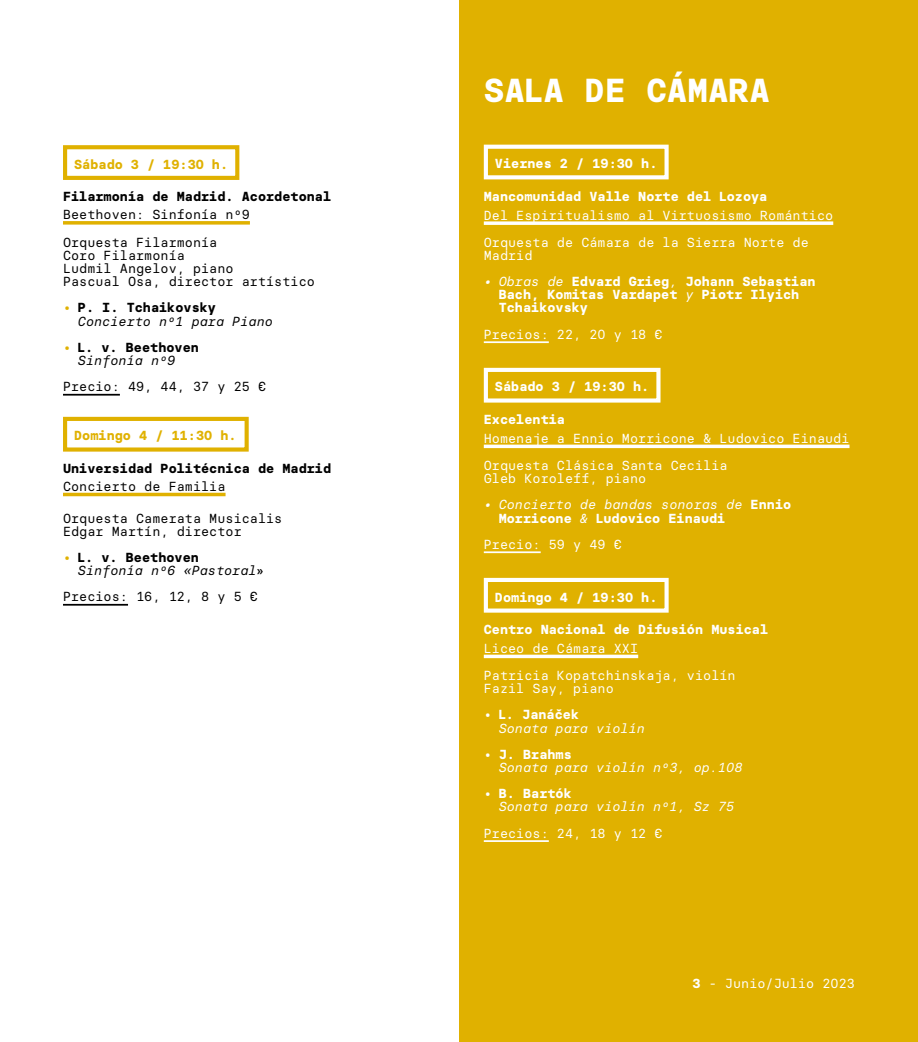
<style>
.page{position:relative;width:918px;height:1042px;background:#fff}
.page>*{position:absolute;margin:0;border:0;box-sizing:border-box;transform-origin:0 0}
.t1{font:700 33.25px "Basier Circle Mono";color:#fff}
.t2{font:13.12px/27.1px "Basier Circle Mono";color:#fff}
.t3{font:700 13.12px/13.1px "Basier Circle Mono";color:#fff}
.t4{font:13.12px/13.1px "Basier Circle Mono";color:#000}
.t5{font:700 13.12px/13.1px "Basier Circle Mono";color:#000}
.t6{font:italic 13.12px/13.1px "Basier Circle Mono";color:#000}
.t7{font:italic 13.12px "Basier Circle Mono";color:#fff}
.t8{font:700 13.12px "Basier Circle Mono";color:#e0b100}
.s1{font-weight:700;font-style:normal;color:#e0b100}
.s2{font-weight:700;font-style:normal}
.s3{color:#e0b100}
.s4{font-weight:400;font-style:italic}
.s5{font-family:"Roboto";font-weight:700;font-style:normal}
.s6{font-weight:700}
</style>
<div class="page">
<div style="left:459px;top:0;width:459px;height:1042px;background:#e0b100"></div>
<svg style="left:484px;top:221px;width:349px;height:4px"></svg>
<hr style="left:484px;top:341px;width:65px;height:2px;background:#fff">
<hr style="left:484px;top:445px;width:365px;height:3px;background:#fff">
<hr style="left:484px;top:551px;width:57px;height:2px;background:#fff">
<hr style="left:484px;top:655px;width:154px;height:3px;background:#fff">
<hr style="left:484px;top:840px;width:65px;height:2px;background:#fff">
<div style="left:484px;top:145px;width:184px;height:34px;border:4px solid #fff"></div>
<div style="left:484px;top:368px;width:176px;height:35px;border:4px solid #fff"></div>
<div style="left:484px;top:578px;width:184px;height:35px;border:4px solid #fff"></div>
<svg style="left:63px;top:221px;width:187px;height:4px"></svg>
<hr style="left:63px;top:394px;width:57px;height:2px;background:#000">
<hr style="left:63px;top:493px;width:162px;height:3px;background:#e0b100">
<hr style="left:63px;top:604px;width:65px;height:2px;background:#000">
<div style="left:63px;top:145px;width:176px;height:35px;border:4px solid #e0b100"></div>
<div style="left:63px;top:417px;width:186px;height:35px;border:4px solid #e0b100"></div>
<p class="t8" style="left:74px;top:156px;width:155px">Sábado 3 / 19:30 h.</p>
<p class="t5" style="left:63px;top:190px;width:270px">Filarmonía de Madrid. Acordetonal</p>
<p class="t4" style="left:63px;top:201px;width:188px;line-height:27.5px">Beethoven: Sinfonía nº9<br>Orquesta Filarmonía</p>
<p class="t4" style="left:63px;top:248px;width:253px">Coro Filarmonía<br>Ludmil Angelov, piano<br>Pascual Osa, director artístico</p>
<p class="t6" style="left:78px;top:301px;width:196px;text-indent:-15px"><span class="s1">•</span> <span class="s2">P. I. Tchaikovsky<br></span>Concierto nº1 para Piano</p>
<p class="t5" style="left:78px;top:340px;width:123px;text-indent:-15px"><span class="s3">•</span> L. v. Beethoven<br><span class="s4">Sinfonía nº9</span></p>
<p class="t4" style="left:63px;top:380px;width:205px">Precio: 49, 44, 37 y 25 €</p>
<p class="t8" style="left:74px;top:428px;width:164px">Domingo 4 / 11:30 h.</p>
<p class="t5" style="left:63px;top:461px;width:270px">Universidad Politécnica de Madrid</p>
<p class="t4" style="left:63px;top:479px;width:164px">Concierto de Familia</p>
<p class="t4" style="left:63px;top:511px;width:221px">Orquesta Camerata Musicalis<br>Edgar Martín, director</p>
<p class="t6" style="left:78px;top:550px;width:187px;text-indent:-15px"><span class="s1">•</span> <span class="s2">L. v. Beethoven<br></span>Sinfonía nº6 «Pastoral<span class="s5">»</span></p>
<p class="t4" style="left:63px;top:590px;width:196px">Precios: 16, 12, 8 y 5 €</p>
<h1 class="t1" style="left:484px;top:70px;width:288px">SALA DE CÁMARA</h1>
<p class="t3" style="left:495px;top:157px;width:164px">Viernes 2 / 19:30 h.</p>
<p class="t3" style="left:484px;top:190px;width:285px">Mancomunidad Valle Norte del Lozoya</p>
<p class="t2" style="left:484px;top:201px;width:351px">Del Espiritualismo al Virtuosismo Romántico<br>Orquesta de Cámara de la Sierra Norte de</p>
<p class="t2" style="left:484px;top:241px;width:50px">Madrid</p>
<p class="t3" style="left:499px;top:275px;width:318px;text-indent:-15px"><span class="s4">• Obras de</span> Edvard Grieg<span class="s4">,</span> Johann Sebastian<br>Bach, Komitas Vardapet <span class="s4">y</span> Piotr Ilyich<br>Tchaikovsky</p>
<p class="t2" style="left:484px;top:320px;width:180px">Precios: 22, 20 y 18 €</p>
<p class="t3" style="left:495px;top:380px;width:156px">Sábado 3 / 19:30 h.</p>
<p class="t3" style="left:484px;top:413px;width:83px">Excelentia</p>
<p class="t2" style="left:484px;top:424px;width:367px">Homenaje a Ennio Morricone &amp; Ludovico Einaudi<br>Orquesta Clásica Santa Cecilia</p>
<p class="t2" style="left:484px;top:465px;width:164px">Gleb Koroleff, piano</p>
<p class="t3" style="left:499px;top:498px;width:294px;text-indent:-15px"><span class="s4">• Concierto de bandas sonoras de</span> Ennio<br>Morricone <span class="s4">&amp;</span> Ludovico Einaudi</p>
<p class="t2" style="left:484px;top:530px;width:140px">Precio: 59 y 49 €</p>
<p class="t3" style="left:495px;top:590px;width:164px">Domingo 4 / 19:30 h.</p>
<p class="t3" style="left:484px;top:623px;width:286px">Centro Nacional de Difusión Musical</p>
<p class="t2" style="left:484px;top:634px;width:253px">Liceo de Cámara XXI<br>Patricia Kopatchinskaja, violín</p>
<p class="t2" style="left:484px;top:675px;width:131px">Fazil Say, piano</p>
<p class="t3" style="left:484px;top:708px;width:97px">• L. Janáček</p>
<p class="t7" style="left:499px;top:720px;width:148px">Sonata para violín</p>
<p class="t3" style="left:484px;top:747px;width:90px">• J. Brahms</p>
<p class="t7" style="left:499px;top:759px;width:245px">Sonata para violín nº3, op.108</p>
<p class="t3" style="left:484px;top:787px;width:90px">• B. Bartók</p>
<p class="t7" style="left:499px;top:798px;width:237px">Sonata para violín nº1, Sz 75</p>
<p class="t2" style="left:484px;top:819px;width:180px">Precios: 24, 18 y 12 €</p>
<p class="t2" style="left:692px;top:969px;width:164px"><span class="s6">3</span> - Junio/Julio 2023</p>
</div>
